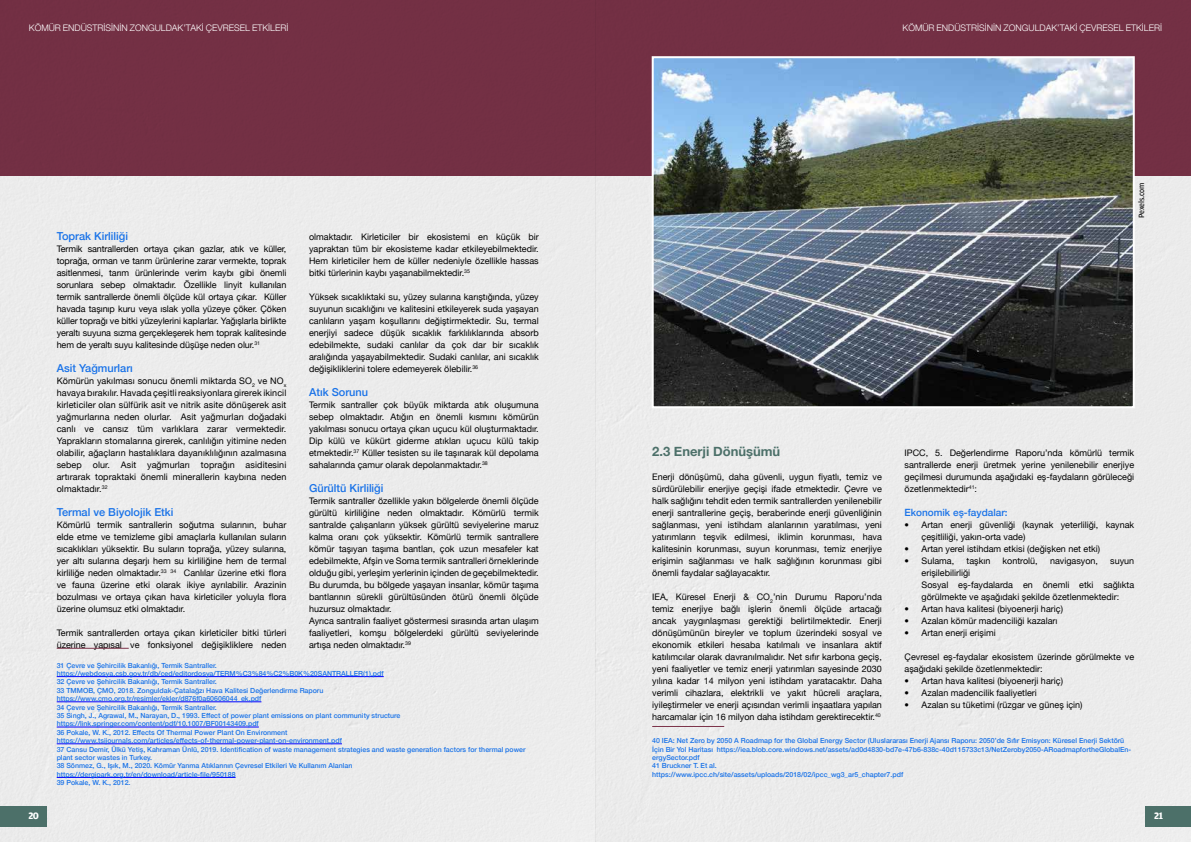
<style>
.page{position:relative;width:1191px;height:842px;background:#fff}
.page>*{position:absolute;margin:0;border:0;box-sizing:border-box;transform-origin:0 0}
.t1{font:700 13px "Helvetica Neue";color:#4c7069}
.t2{font:500 11px "Helvetica Neue";color:#1a73e8}
.t3{font:500 10px "Helvetica Neue";color:#1a73e8}
.t4{font:700 10px "Amplitude";color:#fff}
.t5{font:9px/12px "Helvetica Neue";color:#000;text-align:justify}
.t6{font:300 9px "Helvetica Neue";color:#fff}
.t7{font:8px "Amplitude";letter-spacing:-.025em;color:#000}
.t8{font:500 7px/8.4px "Helvetica Neue";color:#1a73e8}
.s1{font-weight:300}
</style>
<div class="page">
<div style="left:0;top:175px;width:1191px;height:667px;background:#ebebeb"></div>
<div style="left:0;top:806px;width:46px;height:20px;background:#4c7069"></div>
<div style="left:1145px;top:806px;width:46px;height:20px;background:#4c7069"></div>
<div style="left:0;top:0;width:1191px;height:175px;background:#733044"></div>
<hr style="left:57px;top:648px;width:72px;height:1px;background:#7d344a">
<hr style="left:57px;top:676px;width:327px;height:1px;background:#00f">
<hr style="left:57px;top:702px;width:204px;height:1px;background:#00f">
<hr style="left:57px;top:727px;width:202px;height:1px;background:#00f">
<hr style="left:57px;top:744px;width:285px;height:1px;background:#00f">
<hr style="left:57px;top:777px;width:179px;height:1px;background:#00f">
<hr style="left:652px;top:726px;width:72px;height:1px;background:#7d344a">
<img style="left:654px;top:59px;width:477px;height:346px">
<div style="left:651px;top:56px;width:483px;height:352px;border:2px solid #fff"></div>
<p class="t6" style="left:29px;top:21px;width:261px">KÖMÜR ENDÜSTRISININ ZONGULDAK’TAKİ ÇEVRESEL ETKILERI</p>
<p class="t6" style="left:902px;top:21px;width:261px">KÖMÜR ENDÜSTRISININ ZONGULDAK’TAKİ ÇEVRESEL ETKILERI</p>
<p class="t2" style="left:57px;top:227px;width:73px">Toprak Kirliliği</p>
<p class="t5" style="left:57px;top:243px;width:231px">Termik santrallerden ortaya çıkan gazlar, atık ve küller, toprağa, orman ve tarım ürünlerine zarar vermekte, toprak asitlenmesi, tarım ürünlerinde verim kaybı gibi önemli sorunlara sebep olmaktadır. Özellikle linyit kullanılan termik santrallerde önemli ölçüde kül ortaya çıkar. Küller havada taşınıp kuru veya ıslak yolla yüzeye çöker. Çöken küller toprağı ve bitki yüzeylerini kaplarlar. Yağışlarla birlikte yeraltı suyuna sızma gerçekleşerek hem toprak kalitesinde hem de yeraltı suyu kalitesinde düşüşe neden olur.<sup>31</sup></p>
<p class="t2" style="left:57px;top:359px;width:78px">Asit Yağmurları</p>
<p class="t5" style="left:57px;top:375px;width:231px">Kömürün yakılması sonucu önemli miktarda SO<sub>2</sub> ve NO<sub>x </sub>havaya bırakılır. Havada çeşitli reaksiyonlara girerek ikincil kirleticiler olan sülfürik asit ve nitrik asite dönüşerek asit yağmurlarına neden olurlar. Asit yağmurları doğadaki canlı ve cansız tüm varlıklara zarar vermektedir.<br>Yaprakların stomalarına girerek, canlılığın yitimine neden olabilir, ağaçların hastalıklara dayanıklılığının azalmasına sebep olur. Asit yağmurları toprağın asiditesini artırarak topraktaki önemli minerallerin kaybına neden olmaktadır.<sup>32</sup></p>
<p class="t2" style="left:57px;top:503px;width:118px">Termal ve Biyolojik Etki</p>
<p class="t5" style="left:57px;top:519px;width:231px">Kömürlü termik santrallerin soğutma sularının, buhar elde etme ve temizleme gibi amaçlarla kullanılan suların sıcaklıkları yüksektir. Bu suların toprağa, yüzey sularına, yer altı sularına deşarjı hem su kirliliğine hem de termal kirliliğe neden olmaktadır.<sup>33</sup> <sup>34</sup> Canlılar üzerine etki flora ve fauna üzerine etki olarak ikiye ayrılabilir. Arazinin bozulması ve ortaya çıkan hava kirleticiler yoluyla flora üzerine olumsuz etki olmaktadır.</p>
<p class="t5" style="left:57px;top:627px;width:231px">Termik santrallerden ortaya çıkan kirleticiler bitki türleri üzerine yapısal ve fonksiyonel değişikliklere neden</p>
<p class="t8" style="left:57px;top:660px;width:470px">31 Çevre ve Şehircilik Bakanlığı, Termik Santraller. https://webdosya.csb.gov.tr/db/ced/editordosya/TERM%C3%84%C2%B0K%20SANTRALLER(1).pdf<br>32 Çevre ve Şehircilik Bakanlığı, Termik Santraller.<br>33 TMMOB, ÇMO, 2018. Zonguldak-Çatalağzı Hava Kalitesi Değerlendirme Raporu https://www.cmo.org.tr/resimler/ekler/d876f0a60606044_ek.pdf<br>34 Çevre ve Şehircilik Bakanlığı, Termik Santraller.<br>35 Singh, J., Agrawal, M., Narayan, D., 1993. Effect of power plant emissions on plant community structure https://link.springer.com/content/pdf/10.1007/BF00143409.pdf<br>36 Pokale, W. K., 2012. Effects Of Thermal Power Plant On Environment https://www.tsijournals.com/articles/effects-of-thermal-power-plant-on-environment.pdf<br>37 Cansu Demir, Ülkü Yetiş, Kahraman Ünlü, 2019. Identification of waste management strategies and waste generation factors for thermal power plant sector wastes in Turkey.<br>38 Sönmez, G., Işık, M., 2020. Kömür Yanma Atıklarının Çevresel Etkileri Ve Kullanım Alanları https://dergipark.org.tr/en/download/article-file/950188<br>39 Pokale, W. K., 2012.</p>
<p class="t5" style="left:309px;top:231px;width:231px">olmaktadır. Kirleticiler bir ekosistemi en küçük bir yapraktan tüm bir ekosisteme kadar etkileyebilmektedir.<br>Hem kirleticiler hem de küller nedeniyle özellikle hassas bitki türlerinin kaybı yaşanabilmektedir.<sup>35</sup></p>
<p class="t5" style="left:309px;top:291px;width:231px">Yüksek sıcaklıktaki su, yüzey sularına karıştığında, yüzey suyunun sıcaklığını ve kalitesini etkileyerek suda yaşayan canlıların yaşam koşullarını değiştirmektedir. Su, termal enerjiyi sadece düşük sıcaklık farklılıklarında absorb edebilmekte, sudaki canlılar da çok dar bir sıcaklık aralığında yaşayabilmektedir. Sudaki canlılar, ani sıcaklık değişikliklerini tolere edemeyerek ölebilir.<sup>36</sup></p>
<p class="t2" style="left:309px;top:383px;width:61px">Atık Sorunu</p>
<p class="t5" style="left:309px;top:399px;width:231px">Termik santraller çok büyük miktarda atık oluşumuna sebep olmaktadır. Atığın en önemli kısmını kömürün yakılması sonucu ortaya çıkan uçucu kül oluşturmaktadır.<br>Dip külü ve kükürt giderme atıkları uçucu külü takip etmektedir.<sup>37</sup> Küller tesisten su ile taşınarak kül depolama sahalarında çamur olarak depolanmaktadır.<sup>38</sup></p>
<p class="t2" style="left:309px;top:479px;width:76px">Gürültü Kirliliği</p>
<p class="t5" style="left:309px;top:495px;width:231px;text-align:left">Termik santraller özellikle yakın bölgelerde önemli ölçüde gürültü kirliliğine neden olmaktadır. Kömürlü termik santralde çalışanların yüksek gürültü seviyelerine maruz kalma oranı çok yüksektir. Kömürlü termik santrallere kömür taşıyan taşıma bantları, çok uzun mesafeler kat edebilmekte, Afşin ve Soma termik santralleri örneklerinde olduğu gibi, yerleşim yerlerinin içinden de geçebilmektedir.<br>Bu durumda, bu bölgede yaşayan insanlar, kömür taşıma bantlarının sürekli gürültüsünden ötürü önemli ölçüde huzursuz olmaktadır.<br>Ayrıca santralin faaliyet göstermesi sırasında artan ulaşım faaliyetleri, komşu bölgelerdeki gürültü seviyelerinde artışa neden olmaktadır.<sup>39</sup></p>
<p class="t7" style="left:1137px;top:218px;width:36px;rotate:-90deg">Pexels.com</p>
<h1 class="t1" style="left:652px;top:441px;width:130px">2.3 Enerji Dönüşümü</h1>
<p class="t5" style="left:652px;top:471px;width:231px">Enerji dönüşümü, daha güvenli, uygun fiyatlı, temiz ve sürdürülebilir enerjiye geçişi ifade etmektedir. Çevre ve halk sağlığını tehdit eden termik santrallerden yenilenebilir enerji santrallerine geçiş, beraberinde enerji güvenliğinin sağlanması, yeni istihdam alanlarının yaratılması, yeni yatırımların teşvik edilmesi, iklimin korunması, hava kalitesinin korunması, suyun korunması, temiz enerjiye erişimin sağlanması ve halk sağlığının korunması gibi önemli faydalar sağlayacaktır.</p>
<p class="t5" style="left:652px;top:591px;width:231px">IEA, Küresel Enerji &amp; CO<sub>2</sub>’nin Durumu Raporu’nda temiz enerjiye bağlı işlerin önemli ölçüde artacağı ancak yaygınlaşması gerektiği belirtilmektedir. Enerji dönüşümünün bireyler ve toplum üzerindeki sosyal ve ekonomik etkileri hesaba katılmalı ve insanlara aktif katılımcılar olarak davranılmalıdır. Net sıfır karbona geçiş, yeni faaliyetler ve temiz enerji yatırımları sayesinde 2030 yılına kadar 14 milyon yeni istihdam yaratacaktır. Daha verimli cihazlara, elektrikli ve yakıt hücreli araçlara, iyileştirmeler ve enerji açısından verimli inşaatlara yapılan harcamalar için 16 milyon daha istihdam gerektirecektir.<sup>40</sup></p>
<p class="t8" style="left:652px;top:736px;width:480px">40 IEA: Net Zero by 2050 A Roadmap for the Global Energy Sector (Uluslararası Enerji Ajansı Raporu: 2050’de Sıfır Emisyon: Küresel Enerji Sektörü İçin Bir Yol Haritası https://iea.blob.core.windows.net/assets/ad0d4830-bd7e-47b6-838c-40d115733c13/NetZeroby2050-ARoadmapfortheGlobalEn&shy;ergySector.pdf<br>41 Bruckner T. Et al.<br>https://www.ipcc.ch/site/assets/uploads/2018/02/ipcc_wg3_ar5_chapter7.pdf</p>
<p class="t5" style="left:904px;top:447px;width:231px">IPCC, 5. Değerlendirme Raporu’nda kömürlü termik santrallerde enerji üretmek yerine yenilenebilir enerjiye geçilmesi durumunda aşağıdaki eş-faydaların görüleceği özetlenmektedir<sup>41</sup>:</p>
<p class="t3" style="left:904px;top:504px;width:105px">Ekonomik eş-faydalar:</p>
<p class="t5" style="left:921px;top:519px;width:214px;text-indent:-17px"><span class="s1">•</span> Artan enerji güvenliği (kaynak yeterliliği, kaynak çeşitliliği, yakın-orta vade)</p>
<p class="t5" style="left:904px;top:543px;width:197px"><span class="s1">•</span> Artan yerel istihdam etkisi (değişken net etki)</p>
<p class="t5" style="left:904px;top:555px;width:51px"><span class="s1">•</span> Sulama,</p>
<p class="t5" style="left:966px;top:555px;width:25px">taşkın</p>
<p class="t5" style="left:1002px;top:555px;width:37px">kontrolü,</p>
<p class="t5" style="left:1050px;top:555px;width:50px">navigasyon,</p>
<p class="t5" style="left:1110px;top:555px;width:26px">suyun</p>
<p class="t5" style="left:921px;top:567px;width:214px;text-align:left">erişilebilirliği<br>Sosyal eş-faydalarda en önemli etki sağlıkta görülmekte ve aşağıdaki şekilde özetlenmektedir:</p>
<p class="t5" style="left:904px;top:603px;width:160px"><span class="s1">•</span> Artan hava kalitesi (biyoenerji hariç)</p>
<p class="t5" style="left:904px;top:615px;width:155px"><span class="s1">•</span> Azalan kömür madenciliği kazaları</p>
<p class="t5" style="left:904px;top:627px;width:93px"><span class="s1">•</span> Artan enerji erişimi</p>
<p class="t5" style="left:904px;top:651px;width:231px">Çevresel eş-faydalar ekosistem üzerinde görülmekte ve aşağıdaki şekilde özetlenmektedir:</p>
<p class="t5" style="left:904px;top:675px;width:160px"><span class="s1">•</span> Artan hava kalitesi (biyoenerji hariç)</p>
<p class="t5" style="left:904px;top:687px;width:134px"><span class="s1">•</span> Azalan madencilik faaliyetleri</p>
<p class="t5" style="left:904px;top:699px;width:179px"><span class="s1">•</span> Azalan su tüketimi (rüzgar ve güneş için)</p>
<p class="t4" style="left:28px;top:810px;width:12px">20</p>
<p class="t4" style="left:1154px;top:810px;width:10px">21</p>
</div>
